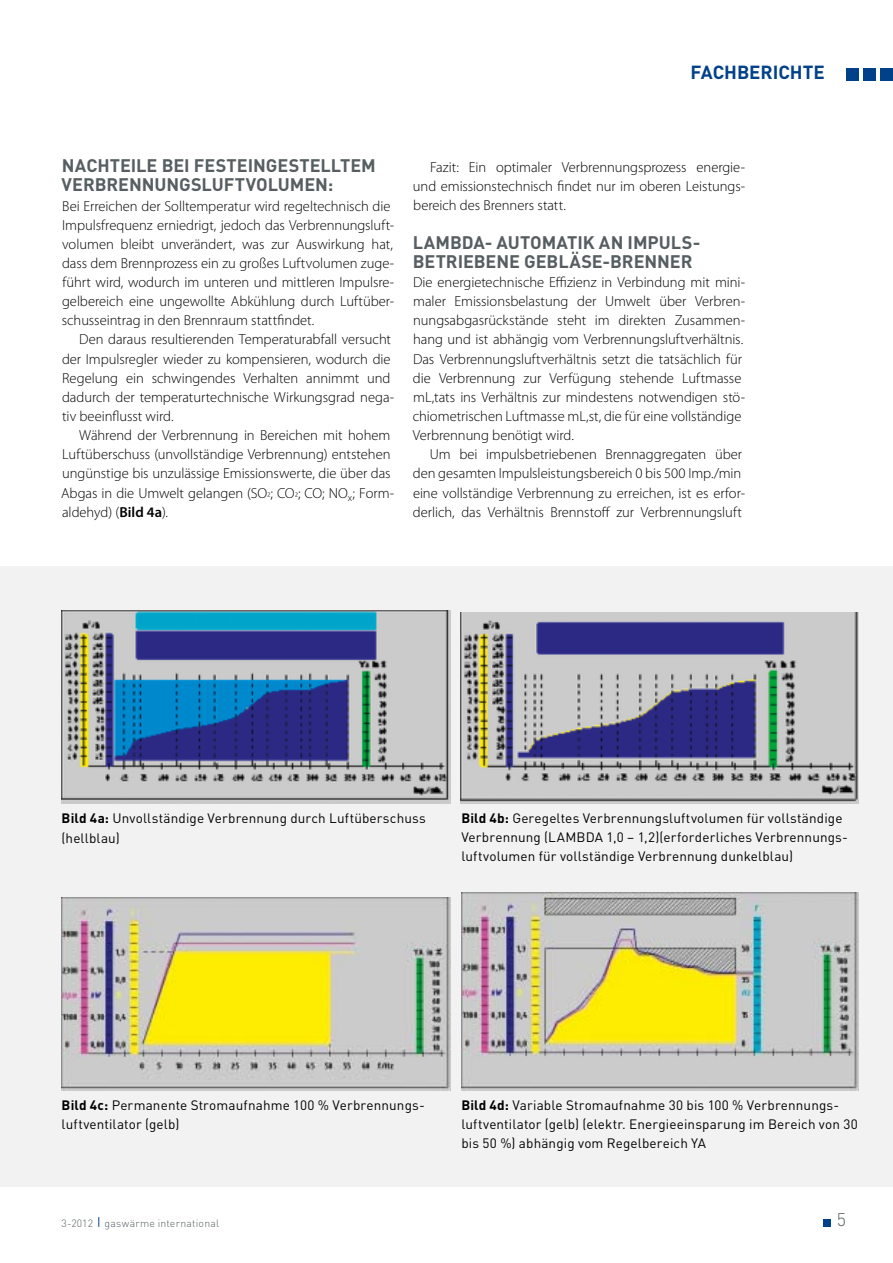
<style>
.page{position:relative;width:893px;height:1263px;background:#fff}
.page>*{position:absolute;margin:0;border:0;box-sizing:border-box;transform-origin:0 0}
.t1{font:700 18.75px "DIN";letter-spacing:-.005em;color:#004189}
.t2{font:700 18px/19.2px "DIN";letter-spacing:-.005em;color:#565e61}
.t3{font:300 18px "DIN";color:#565e61}
.t4{font:300 14.55px/19.2px "Myriad Pro";letter-spacing:-.005em;color:#000}
.t5{font:13.5px/19.2px "DIN";letter-spacing:.01em;color:#000}
.t6{font:300 10.5px "DIN";letter-spacing:.02em;color:#565e61}
.s1{font-weight:600}
.s2{font-weight:700}
</style>
<div class="page">
<div style="left:846px;top:68px;width:13px;height:13px;background:#004189"></div>
<div style="left:863px;top:68px;width:13px;height:13px;background:#004189"></div>
<div style="left:880px;top:68px;width:13px;height:13px;background:#004189"></div>
<div style="left:823px;top:1219px;width:8px;height:7px;background:#004189"></div>
<div style="left:0;top:566px;width:893px;height:620px;background:#f2f2f2"></div>
<img style="left:62px;top:610px;width:388px;height:194px">
<img style="left:460px;top:612px;width:399px;height:192px">
<img style="left:62px;top:897px;width:388px;height:194px">
<img style="left:461px;top:892px;width:398px;height:199px">
<p class="t1" style="left:691px;top:60px;width:136px">FACHBERICHTE</p>
<p class="t2" style="left:61px;top:155px;width:316px">NACHTEILE BEI FESTEINGESTELLTEM<br>VERBRENNUNGSLUFTVOLUMEN:</p>
<p class="t4" style="left:62px;top:196px;width:334px">Bei Erreichen der Solltemperatur wird regeltechnisch die Impulsfrequenz erniedrigt, jedoch das Verbrennungsluft&shy;volumen bleibt unverändert, was zur Auswirkung hat, dass dem Brennprozess ein zu großes Luftvolumen zuge&shy;führt wird, wodurch im unteren und mittleren Impulsre&shy;gelbereich eine ungewollte Abkühlung durch Luftüber&shy;schusseintrag in den Brennraum stattfindet.</p>
<p class="t4" style="left:62px;top:330px;width:334px;text-indent:17px">Den daraus resultierenden Temperaturabfall versucht der Impulsregler wieder zu kompensieren, wodurch die Regelung ein schwingendes Verhalten annimmt und dadurch der temperaturtechnische Wirkungsgrad nega&shy;tiv beeinflusst wird.</p>
<p class="t4" style="left:61px;top:425px;width:335px;text-indent:18px">Während der Verbrennung in Bereichen mit hohem Luftüberschuss (unvollständige Verbrennung) entstehen ungünstige bis unzulässige Emissionswerte, die über das Abgas in die Umwelt gelangen (SO<sub>²</sub>; CO<sub>²</sub>; CO; NO<sub>x</sub>; Form&shy;aldehyd) (<span class="s1">Bild 4a</span>).</p>
<p class="t4" style="left:413px;top:158px;width:334px;text-align:justify;text-indent:17px">Fazit: Ein optimaler Verbrennungsprozess energie&shy;und emissionstechnisch findet nur im oberen Leistungs&shy;bereich des Brenners statt.</p>
<p class="t2" style="left:413px;top:232px;width:13px">LAMB</p>
<p class="t2" style="left:413px;top:232px;width:289px;text-indent:49px">DA- AUTOMATIK AN IMPULS-<br>BETRIEBENE GEBLÄSE-BRENNER</p>
<p class="t4" style="left:413px;top:272px;width:334px">Die energietechnische Effizienz in Verbindung mit mini&shy;maler Emissionsbelastung der Umwelt über Verbren&shy;nungsabgasrückstände steht im direkten Zusammen&shy;hang und ist abhängig vom Verbrennungsluftverhältnis.<br>Das Verbrennungsluftverhältnis setzt die tatsächlich für die Verbrennung zur Verfügung stehende Luftmasse mL,tats ins Verhältnis zur mindestens notwendigen stö&shy;chiometrischen Luftmasse mL,st, die für eine vollständige Verbrennung benötigt wird.</p>
<p class="t4" style="left:413px;top:445px;width:334px;text-indent:17px">Um bei impulsbetriebenen Brennaggregaten über den gesamten Impulsleistungsbereich 0 bis 500 Imp./min eine vollständige Verbrennung zu erreichen, ist es erfor&shy;derlich, das Verhältnis Brennstoff zur Verbrennungsluft</p>
<p class="t5" style="left:62px;top:809px;width:366px"><span class="s2">BILD 4A:</span> Unvollständige Verbrennung durch Luftüberschuss (hellblau)</p>
<p class="t5" style="left:461px;top:808px;width:388px"><span class="s2">BILD 4B:</span> Geregeltes Verbrennungsluftvolumen für vollständige<br>Verbrennung (LAMBDA 1,0 – 1,2)(erforderliches Verbrennungs&shy;luftvolumen für vollständige Verbrennung dunkelblau)</p>
<p class="t5" style="left:62px;top:1095px;width:365px"><span class="s2">BILD 4C:</span> Permanente Stromaufnahme 100 % Verbrennungs&shy;luftventilator (gelb)</p>
<p class="t5" style="left:461px;top:1095px;width:398px"><span class="s2">BILD 4D:</span> Variable Stromaufnahme 30 bis 100 % Verbrennungs&shy;luftventilator (gelb) (elektr. Energieeinsparung im Bereich von 30 bis 50 %) abhängig vom Regelbereich YA</p>
<p class="t6" style="left:62px;top:1216px;width:159px">3-2012 gaswärme international</p>
<p class="t3" style="left:837px;top:1209px;width:11px">5</p>
</div>
